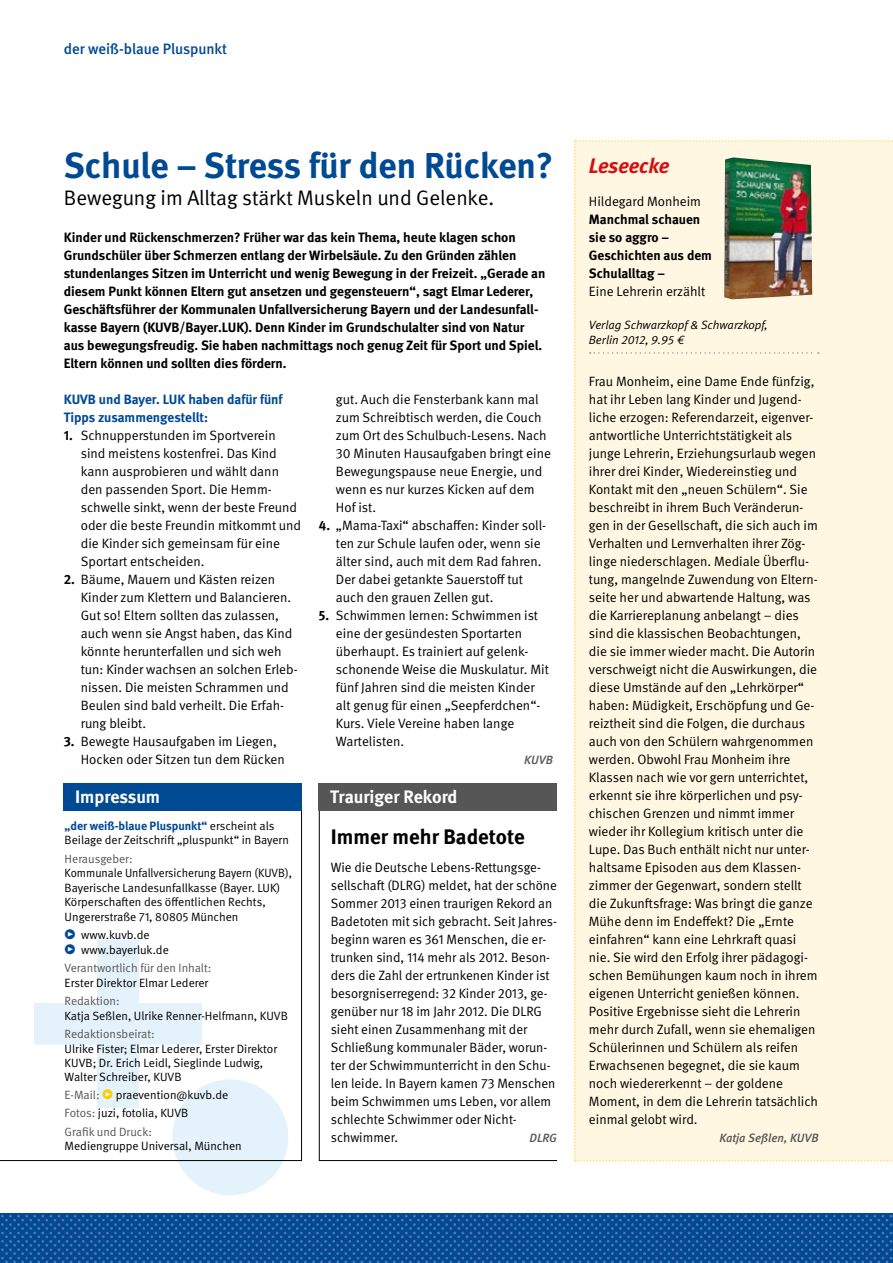
<style>
.page{position:relative;width:893px;height:1263px;background:#fff}
.page>*{position:absolute;margin:0;border:0;box-sizing:border-box;transform-origin:0 0}
.DGUV_Titel{font:700 36px "DGUV Meta";letter-spacing:-.005em;color:#004993}
.DGUV_Untertitel{font:21px "DGUV Meta";color:#000}
.DGUV_Untertitel-2{font:700 21px "DGUV Meta";color:#000}
.DGUV_Untertitel-3{font:italic 700 21px "DGUV Meta";letter-spacing:-.005em;color:#d40f14}
.DGUV_ZT{font:700 18px "DGUV Meta";letter-spacing:-.005em;color:#fff}
.t1{font:500 15px "DGUV Meta";color:#004993}
.DGUV_GS{font:13.5px/18px "DGUV Meta";color:#000}
.DGUV_GS_Bold{font:700 13.5px/18px "DGUV Meta";color:#000}
.DGUV_ZT-2{font:700 13.5px/18px "DGUV Meta";letter-spacing:-.005em;color:#004993}
.DGUV_GS-2{font:12px/14.4px "DGUV Meta";color:#000}
.DGUV_GS-3{font:12px/14.4px "DGUV Meta";color:#000;scale:.96 1}
.DGUV_GS-4{font:12px/14.4px "DGUV Meta";color:#565656}
.DGUV_URL2{font:italic 12px/15px "DGUV Meta";color:#000}
.DGUV_Autor{font:italic 500 12px "DGUV Meta";color:#565656}
.DGUV_GS-5{font:italic 500 12px "DGUV Meta";color:#565656}
.s1{font-weight:700}
.s2{font-weight:700;color:#004993}
.s3{color:#565656}
.s4{font-size:13.5px;color:#004993}
.s5{color:#000}
.s6{font-size:13.5px;color:#fc0}
</style>
<div class="page">
<svg style="left:319px;top:811px;width:239px;height:350px"></svg>
<svg style="left:34px;top:1161px;width:254px;height:34px"></svg>
<svg style="left:0;top:805px;width:302px;height:356px"></svg>
<div style="left:64px;top:783px;width:238px;height:28px;background:#004993"></div>
<div style="left:319px;top:783px;width:238px;height:28px;background:#565656"></div>
<img style="left:0;top:1214px;width:893px;height:49px">
<div style="left:574px;top:140px;width:319px;height:1022px;background:#fff7e2"></div>
<img style="left:724px;top:157px;width:88px;height:142px">
<p class="t1" style="left:64px;top:40px;width:165px">der weiß-blaue Pluspunkt</p>
<p class="DGUV_Titel" style="left:64px;top:144px;width:491px">Schule – Stress für den Rücken?</p>
<p class="DGUV_Untertitel" style="left:64px;top:186px;width:432px">Bewegung im Alltag stärkt Muskeln und Gelenke.</p>
<p class="DGUV_GS_Bold" style="left:64px;top:228px;width:483px">Kinder und Rückenschmerzen? Früher war das kein Thema, heute klagen schon Grundschüler über Schmerzen entlang der Wirbelsäule. Zu den Gründen zählen stundenlanges Sitzen im Unterricht und wenig Bewegung in der Freizeit. „Gerade an diesem Punkt können Eltern gut ansetzen und gegensteuern“, sagt Elmar Lederer, Geschäftsführer der Kommunalen Unfallversicherung Bayern und der Landesunfall&shy;kasse Bayern (KUVB/Bayer.LUK). Denn Kinder im Grundschulalter sind von Natur aus bewegungsfreudig. Sie haben nachmittags noch genug Zeit für Sport und Spiel.<br>Eltern können und sollten dies fördern.</p>
<p class="DGUV_GS" style="left:336px;top:390px;width:217px">gut. Auch die Fensterbank kann mal zum Schreibtisch werden, die Couch zum Ort des Schulbuch-Lesens. Nach<br>30 Minuten Hausaufgaben bringt eine<br>Bewegungspause neue Energie, und wenn es nur kurzes Kicken auf dem<br>Hof ist.</p>
<p class="DGUV_GS" style="left:336px;top:516px;width:212px;text-indent:-17px"><span class="s1">4.</span> „Mama-Taxi“ abschaffen: Kinder soll&shy;ten zur Schule laufen oder, wenn sie älter sind, auch mit dem Rad fahren.<br>Der dabei getankte Sauerstoff tut auch den grauen Zellen gut.</p>
<p class="DGUV_GS" style="left:336px;top:606px;width:214px;text-indent:-17px"><span class="s1">5.</span> Schwimmen lernen: Schwimmen ist eine der gesündesten Sportarten überhaupt. Es trainiert auf gelenk&shy;schonende Weise die Muskulatur. Mit fünf Jahren sind die meisten Kinder alt genug für einen „Seepferdchen“-<br>Kurs. Viele Vereine haben lange<br>Wartelisten.</p>
<p class="DGUV_Autor" style="left:524px;top:752px;width:30px">KUVB</p>
<p class="DGUV_ZT-2" style="left:64px;top:390px;width:220px">KUVB und Bayer. LUK haben dafür fünf<br>Tipps zusammengestellt:</p>
<p class="DGUV_GS" style="left:81px;top:426px;width:222px;text-indent:-17px"><span class="s1">1.</span> Schnupperstunden im Sportverein sind meistens kostenfrei. Das Kind kann ausprobieren und wählt dann den passenden Sport. Die Hemm&shy;schwelle sinkt, wenn der beste Freund oder die beste Freundin mitkommt und die Kinder sich gemeinsam für eine Sportart entscheiden.</p>
<p class="DGUV_GS" style="left:81px;top:570px;width:218px;text-indent:-17px"><span class="s1">2.</span> Bäume, Mauern und Kästen reizen Kinder zum Klettern und Balancieren.<br>Gut so! Eltern sollten das zulassen, auch wenn sie Angst haben, das Kind könnte herunterfallen und sich weh tun: Kinder wachsen an solchen Erleb&shy;nissen. Die meisten Schrammen und Beulen sind bald verheilt. Die Erfah&shy;rung bleibt.</p>
<p class="DGUV_GS" style="left:81px;top:732px;width:206px;text-indent:-17px"><span class="s1">3.</span> Bewegte Hausaufgaben im Liegen,<br>Hocken oder Sitzen tun dem Rücken</p>
<p class="DGUV_ZT" style="left:75px;top:786px;width:87px">Impressum</p>
<p class="DGUV_ZT" style="left:330px;top:786px;width:129px">Trauriger Rekord</p>
<p class="DGUV_GS-2" style="left:65px;top:819px;width:226px"><span class="s2">„der weiß-blaue Pluspunkt“</span> erscheint als<br>Beilage der Zeitschrift „pluspunkt“ in Bayern</p>
<p class="DGUV_GS-3" style="left:65px;top:852px;width:238px"><span class="s3">Herausgeber:<br></span>Kommunale Unfallversicherung Bayern (KUVB), Bayerische Landesunfallkasse (Bayer. LUK)<br>Körperschaften des öffentlichen Rechts, Ungererstraße 71, 80805 München</p>
<p class="DGUV_GS-2" style="left:65px;top:928px;width:87px"><span class="s4">•</span> www.kuvb.de</p>
<p class="DGUV_GS-2" style="left:65px;top:942px;width:106px"><span class="s4">•</span> www.bayerluk.de</p>
<p class="DGUV_GS-4" style="left:65px;top:961px;width:148px">Verantwortlich für den Inhalt:<br><span class="s5">Erster Direktor Elmar Lederer</span></p>
<p class="DGUV_GS-2" style="left:65px;top:994px;width:225px"><span class="s3">Redaktion:<br></span>Katja Seßlen, Ulrike Renner-Helfmann, KUVB</p>
<p class="DGUV_GS-4" style="left:65px;top:1027px;width:92px">Redaktionsbeirat:</p>
<p class="DGUV_GS-2" style="left:65px;top:1042px;width:214px">Ulrike Fister; Elmar Lederer, Erster Direktor<br>KUVB; Dr. Erich Leidl, Sieglinde Ludwig,<br>Walter Schreiber, KUVB</p>
<p class="DGUV_GS-2" style="left:65px;top:1087px;width:165px"><span class="s3">E-Mail:</span> <span class="s6">•</span> praevention@kuvb.de</p>
<p class="DGUV_GS-2" style="left:65px;top:1106px;width:125px"><span class="s3">Fotos:</span> juzi, fotolia, KUVB</p>
<p class="DGUV_GS-2" style="left:65px;top:1125px;width:179px"><span class="s3">Grafik und Druck:<br></span>Mediengruppe Universal, München</p>
<p class="DGUV_Untertitel-2" style="left:331px;top:824px;width:195px">Immer mehr Badetote</p>
<p class="DGUV_GS" style="left:331px;top:858px;width:228px">Wie die Deutsche Lebens-Rettungsge&shy;sellschaft (DLRG) meldet, hat der schöne Sommer 2013 einen traurigen Rekord an Badetoten mit sich gebracht. Seit Jahres&shy;beginn waren es 361 Menschen, die er&shy;trunken sind, 114 mehr als 2012. Beson&shy;ders die Zahl der ertrunkenen Kinder ist besorgniserregend: 32 Kinder 2013, ge&shy;genüber nur 18 im Jahr 2012. Die DLRG sieht einen Zusammenhang mit der Schließung kommunaler Bäder, worun&shy;ter der Schwimmunterricht in den Schu&shy;len leide. In Bayern kamen 73 Menschen beim Schwimmen ums Leben, vor allem schlechte Schwimmer oder Nicht&shy;schwimmer.</p>
<p class="DGUV_GS-5" style="left:529px;top:1130px;width:29px">DLRG</p>
<p class="DGUV_Untertitel-3" style="left:589px;top:153px;width:82px">Leseecke</p>
<p class="DGUV_GS" style="left:589px;top:192px;width:114px">Hildegard Monheim</p>
<p class="DGUV_GS_Bold" style="left:589px;top:210px;width:124px">Manchmal schauen sie so aggro –<br>Geschichten aus dem<br>Schulalltag –</p>
<p class="DGUV_GS" style="left:589px;top:282px;width:118px">Eine Lehrerin erzählt</p>
<p class="DGUV_URL2" style="left:589px;top:317px;width:181px">Verlag Schwarzkopf &amp; Schwarzkopf,<br>Berlin 2012, 9.95 €</p>
<p class="DGUV_GS" style="left:589px;top:372px;width:231px">Frau Monheim, eine Dame Ende fünfzig, hat ihr Leben lang Kinder und Jugend&shy;liche erzogen: Referendarzeit, eigenver&shy;antwortliche Unterrichtstätigkeit als junge Lehrerin, Erziehungsurlaub wegen ihrer drei Kinder, Wiedereinstieg und Kontakt mit den „neuen Schülern“. Sie beschreibt in ihrem Buch Veränderun&shy;gen in der Gesellschaft, die sich auch im Verhalten und Lernverhalten ihrer Zög&shy;linge niederschlagen. Mediale Überflu&shy;tung, mangelnde Zuwendung von Eltern&shy;seite her und abwartende Haltung, was die Karriereplanung anbelangt – dies sind die klassischen Beobachtungen, die sie immer wieder macht. Die Autorin verschweigt nicht die Auswirkungen, die diese Umstände auf den „Lehrkörper“ haben: Müdigkeit, Erschöpfung und Ge&shy;reiztheit sind die Folgen, die durchaus auch von den Schülern wahrgenommen werden. Obwohl Frau Monheim ihre Klassen nach wie vor gern unterrichtet, erkennt sie ihre körperlichen und psy&shy;chischen Grenzen und nimmt immer wieder ihr Kollegium kritisch unter die Lupe. Das Buch enthält nicht nur unter&shy;haltsame Episoden aus dem Klassen&shy;zimmer der Gegenwart, sondern stellt die Zukunftsfrage: Was bringt die ganze Mühe denn im Endeffekt? Die „Ernte einfahren“ kann eine Lehrkraft quasi nie. Sie wird den Erfolg ihrer pädagogi&shy;schen Bemühungen kaum noch in ihrem eigenen Unterricht genießen können.<br>Positive Ergebnisse sieht die Lehrerin mehr durch Zufall, wenn sie ehemaligen Schülerinnen und Schülern als reifen Erwachsenen begegnet, die sie kaum noch wiedererkennt – der goldene Moment, in dem die Lehrerin tatsächlich einmal gelobt wird.</p>
<p class="DGUV_Autor" style="left:719px;top:1130px;width:101px">Katja Seßlen, KUVB</p>
</div>
